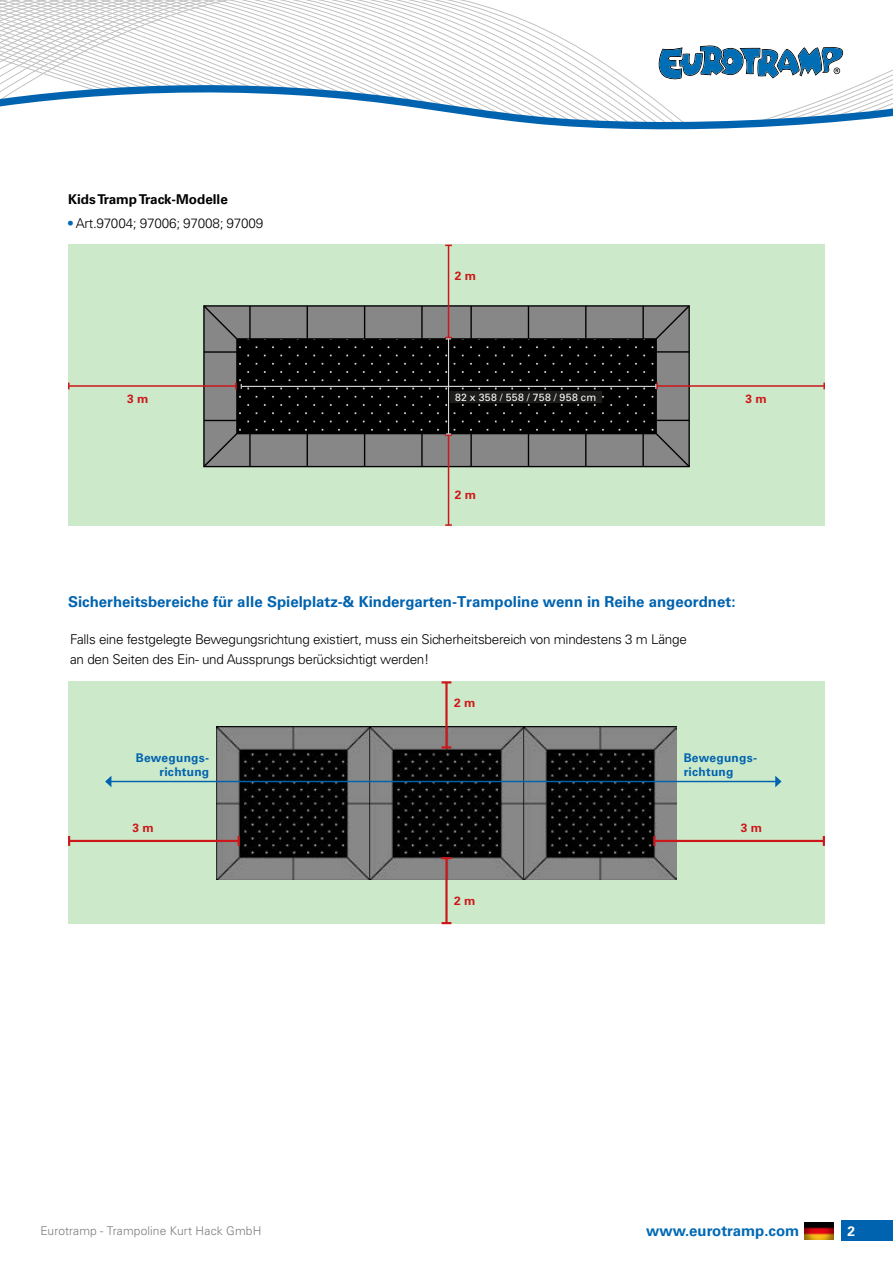
<style>
.page{position:relative;width:893px;height:1263px;background:#fff}
.page>*{position:absolute;margin:0;border:0;box-sizing:border-box;transform-origin:0 0}
.t1{font:700 15px "Univers LT Std";color:#0063af}
.t2{font:700 15px "Univers LT Std";color:#0069b4}
.t3{font:700 13.65px "Univers LT Std";color:#fff}
.t4{font:300 13.5px/19.5px "Univers LT Std";letter-spacing:-.02em;color:#000}
.t5{font:700 13.5px "Univers LT Std";color:#000}
.t6{font:700 12px/13.5px "Univers LT Std";letter-spacing:.02em;color:#0063af;text-align:right}
.t7{font:300 12px "Univers LT Std";letter-spacing:.01em;color:#7c7b7b}
.t8{font:700 12px "Univers LT Std";color:#cd171a}
.t9{font:10.5px "Univers LT Std";letter-spacing:.035em;color:#fff}
.s1{font-weight:400;color:#0069b4}
</style>
<div class="page">
<svg style="left:0;top:0;width:893px;height:73px"></svg>
<svg style="left:0;top:73px;width:893px;height:57px"></svg>
<svg style="left:653px;top:44px;width:192px;height:36px"></svg>
<div style="left:841px;top:1220px;width:52px;height:21px;background:#0063af"></div>
<div style="left:68px;top:681px;width:757px;height:243px;background:#cce9ca"></div>
<img style="left:217px;top:726px;width:459px;height:153px">
<hr style="left:111px;top:781px;width:665px;height:1px;background:#0063af">
<svg style="left:775px;top:776px;width:6px;height:11px"></svg>
<svg style="left:105px;top:776px;width:6px;height:11px"></svg>
<hr style="left:445px;top:682px;width:3px;height:65px;background:#cd171a">
<svg style="left:442px;top:746px;width:9px;height:2px"></svg>
<svg style="left:442px;top:681px;width:9px;height:2px"></svg>
<hr style="left:445px;top:858px;width:3px;height:65px;background:#cd171a">
<svg style="left:442px;top:922px;width:9px;height:2px"></svg>
<svg style="left:442px;top:857px;width:9px;height:2px"></svg>
<hr style="left:69px;top:840px;width:170px;height:2px;background:#cd171a">
<svg style="left:238px;top:836px;width:2px;height:10px"></svg>
<svg style="left:68px;top:836px;width:2px;height:10px"></svg>
<hr style="left:654px;top:840px;width:170px;height:2px;background:#cd171a">
<svg style="left:823px;top:836px;width:2px;height:10px"></svg>
<svg style="left:653px;top:836px;width:2px;height:10px"></svg>
<img style="left:805px;top:1222px;width:28px;height:17px">
<div style="left:68px;top:245px;width:757px;height:281px;background:#cce9ca"></div>
<svg style="left:203px;top:305px;width:487px;height:163px;background:#3e3e3e"></svg>
<svg style="left:654px;top:305px;width:36px;height:36px"></svg>
<svg style="left:654px;top:432px;width:36px;height:36px"></svg>
<svg style="left:203px;top:432px;width:36px;height:36px"></svg>
<svg style="left:203px;top:305px;width:36px;height:36px"></svg>
<hr style="left:642px;top:306px;width:2px;height:33px;background:#000">
<hr style="left:421px;top:306px;width:2px;height:33px;background:#000">
<hr style="left:470px;top:306px;width:2px;height:33px;background:#000">
<hr style="left:528px;top:306px;width:1px;height:33px;background:#000">
<hr style="left:585px;top:306px;width:1px;height:33px;background:#000">
<hr style="left:364px;top:306px;width:1px;height:33px;background:#000">
<hr style="left:642px;top:434px;width:2px;height:33px;background:#000">
<hr style="left:656px;top:420px;width:33px;height:1px;background:#000">
<hr style="left:656px;top:351px;width:33px;height:2px;background:#000">
<hr style="left:204px;top:420px;width:33px;height:1px;background:#000">
<hr style="left:204px;top:351px;width:33px;height:2px;background:#000">
<hr style="left:307px;top:306px;width:1px;height:33px;background:#000">
<hr style="left:421px;top:434px;width:2px;height:33px;background:#000">
<hr style="left:470px;top:434px;width:2px;height:33px;background:#000">
<hr style="left:528px;top:434px;width:1px;height:33px;background:#000">
<hr style="left:585px;top:434px;width:1px;height:33px;background:#000">
<hr style="left:364px;top:434px;width:1px;height:33px;background:#000">
<hr style="left:307px;top:434px;width:1px;height:33px;background:#000">
<hr style="left:249px;top:306px;width:2px;height:33px;background:#000">
<hr style="left:249px;top:434px;width:2px;height:33px;background:#000">
<hr style="left:448px;top:245px;width:1px;height:93px;background:#cd171a">
<hr style="left:448px;top:435px;width:1px;height:90px;background:#cd171a">
<svg style="left:445px;top:524px;width:7px;height:2px"></svg>
<hr style="left:69px;top:385px;width:167px;height:2px;background:#cd171a">
<svg style="left:68px;top:383px;width:2px;height:6px"></svg>
<hr style="left:657px;top:385px;width:167px;height:2px;background:#cd171a">
<svg style="left:823px;top:383px;width:2px;height:6px"></svg>
<div style="left:450px;top:391px;width:151px;height:12px;background:#1d1d1b"></div>
<hr style="left:448px;top:339px;width:1px;height:95px;background:#d6d6d6">
<svg style="left:445px;top:337px;width:7px;height:2px"></svg>
<svg style="left:445px;top:433px;width:7px;height:3px"></svg>
<hr style="left:241px;top:386px;width:415px;height:1px;background:#d6d6d6">
<svg style="left:655px;top:383px;width:3px;height:6px"></svg>
<svg style="left:235px;top:383px;width:7px;height:6px"></svg>
<p class="t5" style="left:68px;top:191px;width:161px">Kids Tramp Track-Modelle</p>
<p class="t4" style="left:68px;top:213px;width:197px"><span class="s1">•</span> Art.97004; 97006; 97008; 97009</p>
<p class="t8" style="left:455px;top:269px;width:23px">2 m</p>
<p class="t8" style="left:127px;top:392px;width:23px">3 m</p>
<p class="t9" style="left:455px;top:391px;width:143px">82 x 358 / 558 / 758 / 958 cm</p>
<p class="t8" style="left:455px;top:488px;width:23px">2 m</p>
<p class="t8" style="left:746px;top:392px;width:23px">3 m</p>
<p class="t1" style="left:68px;top:593px;width:669px">Sicherheitsbereiche für alle Spielplatz-&amp; Kindergarten-Trampoline wenn in Reihe angeordnet:</p>
<p class="t4" style="left:70px;top:630px;width:618px">Falls eine festgelegte Bewegungsrichtung existiert, muss ein Sicherheitsbereich von mindestens 3 m Länge an den Seiten des Ein- und Aussprungs berücksichtigt werden!</p>
<p class="t8" style="left:454px;top:696px;width:23px">2 m</p>
<p class="t6" style="left:136px;top:751px;width:75px">Bewegungs&shy;richtung</p>
<p class="t6" style="left:684px;top:751px;width:75px;text-align:left">Bewegungs&shy;richtung</p>
<p class="t8" style="left:132px;top:821px;width:23px">3 m</p>
<p class="t8" style="left:454px;top:894px;width:23px">2 m</p>
<p class="t8" style="left:741px;top:821px;width:23px">3 m</p>
<p class="t7" style="left:40px;top:1223px;width:222px">Eurotramp - Trampoline Kurt Hack GmbH</p>
<p class="t2" style="left:646px;top:1222px;width:155px">www.eurotramp.com</p>
<p class="t3" style="left:848px;top:1223px;width:9px">2</p>
</div>
